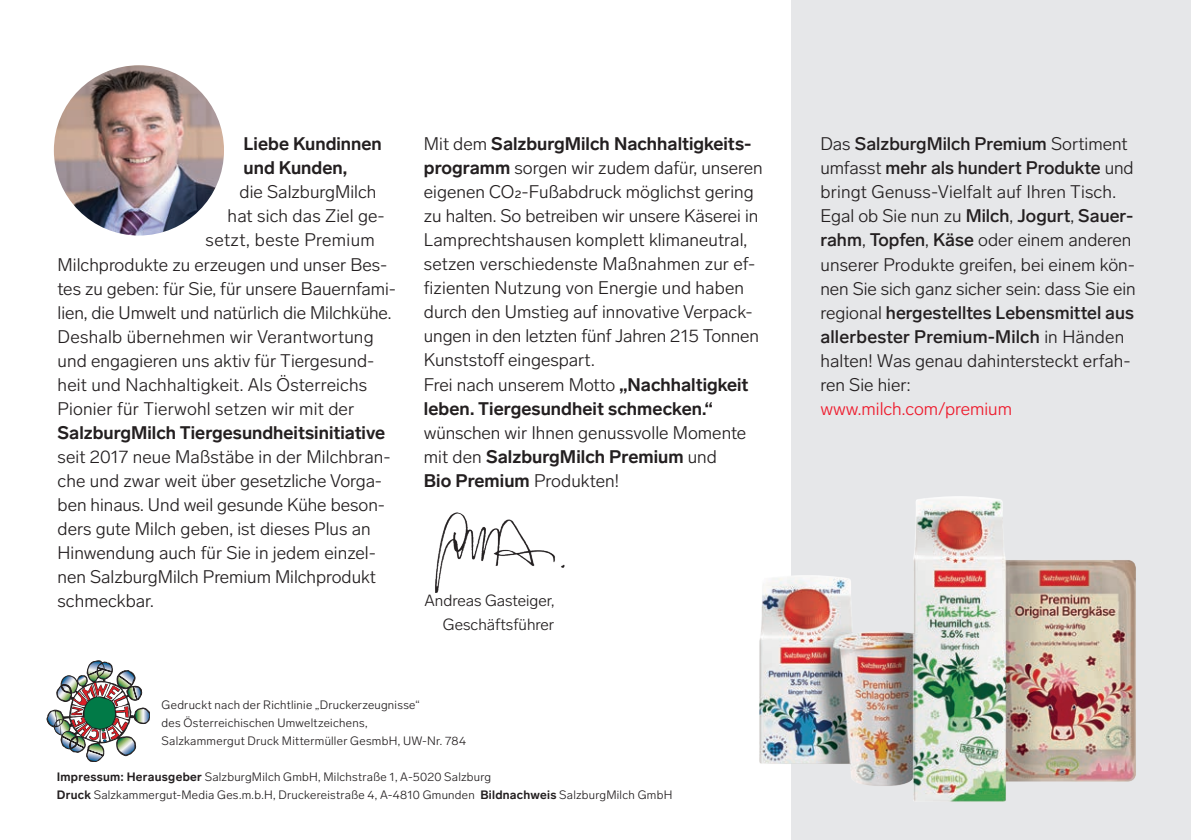
<style>
.page{position:relative;width:1191px;height:840px;background:#fff}
.page>*{position:absolute;margin:0;border:0;box-sizing:border-box;transform-origin:0 0}
.t1{font:300 18px/24px "Lab Grotesque";color:#231f20}
.t2{font:700 18px/24px "Lab Grotesque";color:#231f20}
.t3{font:300 18px "Lab Grotesque";color:#ee1b2d}
.t4{font:300 18px "Lab Grotesque";letter-spacing:.02em;color:#231f20}
.t5{font:300 16px/24px "Lab Grotesque";color:#231f20;text-align:right}
.t6{font:300 12px/18px "Lab Grotesque";letter-spacing:.02em;color:#231f20}
.s1{font-weight:700}
.s2{font-weight:500}
</style>
<div class="page">
<img style="left:435px;top:512px;width:129px;height:80px">
<div style="left:791px;top:0;width:400px;height:839px;background:#e6e7e9"></div>
<img style="left:54px;top:65px;width:170px;height:170px;border-radius:85px">
<img style="left:759px;top:496px;width:377px;height:306px">
<img style="left:47px;top:660px;width:103px;height:101px">
<p class="t2" style="left:244px;top:132px;width:140px">Liebe Kundinnen und Kunden,</p>
<p class="t1" style="left:240px;top:180px;width:138px">die SalzburgMilch</p>
<p class="t1" style="left:228px;top:204px;width:159px">hat sich das Ziel ge-</p>
<p class="t4" style="left:206px;top:229px;width:171px">setzt, beste Premium</p>
<p class="t1" style="left:58px;top:252px;width:331px">Milchprodukte zu erzeugen und unser Bes-</p>
<p class="t1" style="left:58px;top:276px;width:340px">tes zu geben: für Sie, für unsere Bauernfami-</p>
<p class="t1" style="left:58px;top:300px;width:335px">lien, die Umwelt und natürlich die Milchkühe.</p>
<p class="t1" style="left:58px;top:324px;width:318px">Deshalb übernehmen wir Verantwortung</p>
<p class="t1" style="left:58px;top:348px;width:318px">und engagieren uns aktiv für Tiergesund-</p>
<p class="t1" style="left:58px;top:372px;width:311px">heit und Nachhaltigkeit. Als Österreichs</p>
<p class="t1" style="left:58px;top:396px;width:298px">Pionier für Tierwohl setzen wir mit der</p>
<p class="t2" style="left:58px;top:420px;width:329px">SalzburgMilch Tiergesundheitsinitiative</p>
<p class="t1" style="left:58px;top:444px;width:335px">seit 2017 neue Maßstäbe in der Milchbran&shy;che und zwar weit über gesetzliche Vorga&shy;ben hinaus. Und weil gesunde Kühe beson&shy;ders gute Milch geben, ist dieses Plus an Hinwendung auch für Sie in jedem einzel&shy;nen SalzburgMilch Premium Milchprodukt schmeckbar.</p>
<p class="t1" style="left:424px;top:132px;width:340px">Mit dem <span class="s1">SalzburgMilch Nachhaltigkeits&shy;programm</span> sorgen wir zudem dafür, unseren eigenen CO2-Fußabdruck möglichst gering zu halten. So betreiben wir unsere Käserei in Lamprechtshausen komplett klimaneutral, setzen verschiedenste Maßnahmen zur ef&shy;fizienten Nutzung von Energie und haben durch den Umstieg auf innovative Verpack&shy;ungen in den letzten fünf Jahren 215 Tonnen Kunststoff eingespart.<br>Frei nach unserem Motto <span class="s1">„Nachhaltigkeit leben. Tiergesundheit schmecken.“</span></p>
<p class="t1" style="left:424px;top:420px;width:324px">wünschen wir Ihnen genussvolle Momente mit den <span class="s1">SalzburgMilch Premium</span> und<br><span class="s1">Bio Premium</span> Produkten!</p>
<p class="t5" style="left:424px;top:588px;width:131px">Andreas Gasteiger,<br>Geschäftsführer</p>
<p class="t6" style="left:162px;top:695px;width:306px">Gedruckt nach der Richtlinie „Druckerzeugnisse“<br>des Österreichischen Umweltzeichens,<br>Salzkammergut Druck Mittermüller GesmbH, UW-Nr. 784</p>
<p class="t6" style="left:57px;top:767px;width:617px"><span class="s1">Impressum: Herausgeber</span> SalzburgMilch GmbH, Milchstraße 1, A-5020 Salzburg<br><span class="s1">Druck</span> Salzkammergut-Media Ges.m.b.H, Druckereistraße 4, A-4810 Gmunden <span class="s1">Bildnachweis</span> SalzburgMilch GmbH</p>
<p class="t1" style="left:820px;top:132px;width:317px">Das <span class="s2">SalzburgMilch Premium</span> Sortiment umfasst <span class="s2">mehr als hundert Produkte</span> und bringt Genuss-Vielfalt auf Ihren Tisch.<br>Egal ob Sie nun zu <span class="s2">Milch</span>, <span class="s2">Jogurt</span>, <span class="s2">Sauer&shy;rahm</span>, <span class="s2">Topfen</span>, <span class="s2">Käse</span> oder einem anderen unserer Produkte greifen, bei einem kön&shy;nen Sie sich ganz sicher sein: dass Sie ein regional <span class="s2">hergestelltes Lebensmittel aus allerbester Premium-Milch</span> in Händen halten! Was genau dahintersteckt erfah&shy;ren Sie hier:</p>
<p class="t3" style="left:820px;top:397px;width:193px">www.milch.com/premium</p>
</div>
